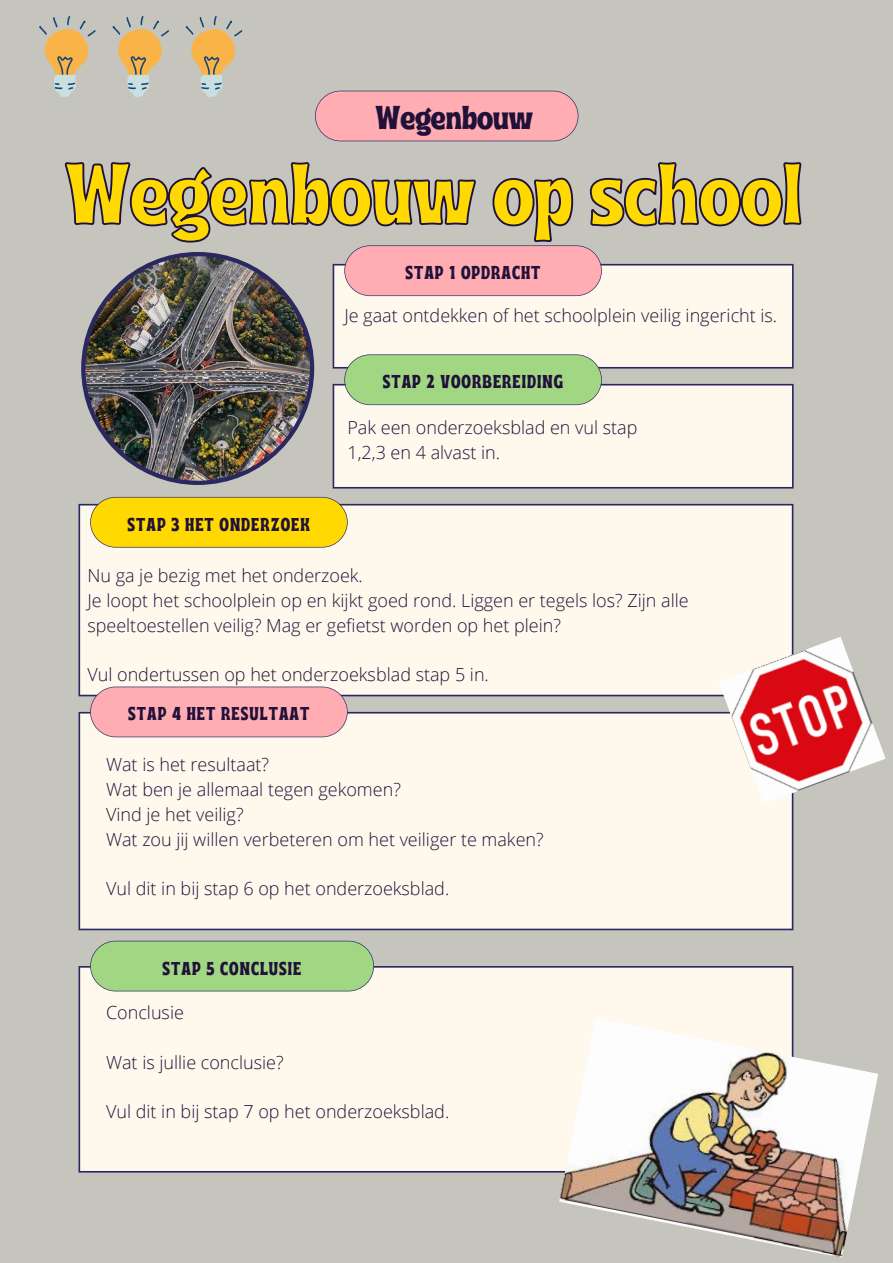
<style>
.page{position:relative;width:893px;height:1263px;background:#c5c5be}
.page>*{position:absolute;margin:0;border:0;box-sizing:border-box;transform-origin:0 0}
.t1{font:86.18px "Ayr Tropika Island Int";color:#ffd900}
.t2{font:33.08px "Ayr Tropika Island Int";color:#201139}
.t3{font:18.6px "Ayr Tropika Island Int";letter-spacing:.055em;color:#201139}
.t4{font:300 18px/24.8px "Open Sans";color:#201139}
</style>
<div class="page">
<div style="left:333px;top:265px;width:460px;height:103px;background:#fff9ed"></div>
<hr style="left:333px;top:265px;width:1px;height:102px;background:#2b2760">
<hr style="left:792px;top:265px;width:1px;height:102px;background:#2b2760">
<hr style="left:334px;top:367px;width:458px;height:2px;background:#2b2760">
<hr style="left:334px;top:264px;width:458px;height:1px;background:#2b2760">
<div style="left:333px;top:385px;width:460px;height:103px;background:#fff9ed"></div>
<hr style="left:333px;top:385px;width:1px;height:102px;background:#2b2760">
<hr style="left:792px;top:385px;width:1px;height:102px;background:#2b2760">
<hr style="left:334px;top:487px;width:458px;height:2px;background:#2b2760">
<hr style="left:334px;top:384px;width:458px;height:1px;background:#2b2760">
<div style="left:79px;top:967px;width:713px;height:205px;background:#fff9ed"></div>
<hr style="left:78px;top:968px;width:2px;height:203px;background:#2b2760">
<hr style="left:792px;top:968px;width:1px;height:203px;background:#2b2760">
<hr style="left:80px;top:1171px;width:712px;height:1px;background:#2b2760">
<hr style="left:80px;top:966px;width:712px;height:2px;background:#2b2760">
<div style="left:79px;top:713px;width:713px;height:216px;background:#fff9ed"></div>
<hr style="left:78px;top:713px;width:2px;height:216px;background:#2b2760">
<hr style="left:792px;top:713px;width:1px;height:216px;background:#2b2760">
<hr style="left:80px;top:929px;width:712px;height:1px;background:#2b2760">
<hr style="left:80px;top:712px;width:712px;height:1px;background:#2b2760">
<div style="left:79px;top:505px;width:713px;height:190px;background:#fff9ed"></div>
<hr style="left:78px;top:505px;width:2px;height:190px;background:#2b2760">
<hr style="left:792px;top:505px;width:1px;height:190px;background:#2b2760">
<hr style="left:80px;top:695px;width:712px;height:1px;background:#2b2760">
<hr style="left:80px;top:504px;width:712px;height:1px;background:#2b2760">
<svg style="left:90px;top:497px;width:258px;height:51px;background:#f7d40e"></svg>
<svg style="left:344px;top:245px;width:258px;height:51px;background:#f7aab2"></svg>
<svg style="left:344px;top:354px;width:258px;height:51px;background:#a2d287"></svg>
<svg style="left:90px;top:687px;width:258px;height:50px;background:#faacb3"></svg>
<svg style="left:90px;top:941px;width:284px;height:50px;background:#a1d385"></svg>
<img style="left:81px;top:252px;width:233px;height:233px">
<svg style="left:64px;top:162px;width:738px;height:81px"></svg>
<svg style="left:315px;top:91px;width:263px;height:50px;background:#f8aab1"></svg>
<svg style="left:39px;top:16px;width:57px;height:81px"></svg>
<svg style="left:112px;top:16px;width:57px;height:81px"></svg>
<svg style="left:186px;top:16px;width:56px;height:81px"></svg>
<img style="left:718px;top:637px;width:167px;height:167px">
<img style="left:559px;top:1018px;width:319px;height:239px">
<h2 class="t2" style="left:375px;top:86px;width:159px">Wegenbouw</h2>
<h1 class="t1" style="left:65px;top:112px;width:738px">Wegenbouw op school</h1>
<p class="t3" style="left:405px;top:255px;width:137px">STAP 1 OPDRACHT</p>
<p class="t4" style="left:344px;top:302px;width:434px">Je gaat ontdekken of het schoolplein veilig ingericht is.</p>
<p class="t3" style="left:383px;top:364px;width:182px">STAP 2 VOORBEREIDING</p>
<p class="t3" style="left:128px;top:506px;width:184px">STAP 3 HET ONDERZOEK</p>
<p class="t4" style="left:347px;top:414px;width:291px">Pak een onderzoeksblad en vul stap<br>1,2,3 en 4 alvast in.</p>
<p class="t4" style="left:87px;top:563px;width:603px">Nu ga je bezig met het onderzoek.<br>Je loopt het schoolplein op en kijkt goed rond. Liggen er tegels los? Zijn alle speeltoestellen veilig? Mag er gefietst worden op het plein?</p>
<p class="t4" style="left:87px;top:662px;width:403px">Vul ondertussen op het onderzoeksblad stap 5 in.</p>
<p class="t3" style="left:128px;top:696px;width:182px">STAP 4 HET RESULTAAT</p>
<p class="t4" style="left:106px;top:752px;width:439px">Wat is het resultaat?<br>Wat ben je allemaal tegen gekomen?<br>Vind je het veilig?<br>Wat zou jij willen verbeteren om het veiliger te maken?</p>
<p class="t4" style="left:106px;top:876px;width:345px">Vul dit in bij stap 6 op het onderzoeksblad.</p>
<p class="t3" style="left:163px;top:950px;width:140px">STAP 5 CONCLUSIE</p>
<p class="t4" style="left:106px;top:1000px;width:79px">Conclusie</p>
<p class="t4" style="left:106px;top:1049px;width:179px">Wat is jullie conclusie?</p>
<p class="t4" style="left:106px;top:1099px;width:345px">Vul dit in bij stap 7 op het onderzoeksblad.</p>
</div>
